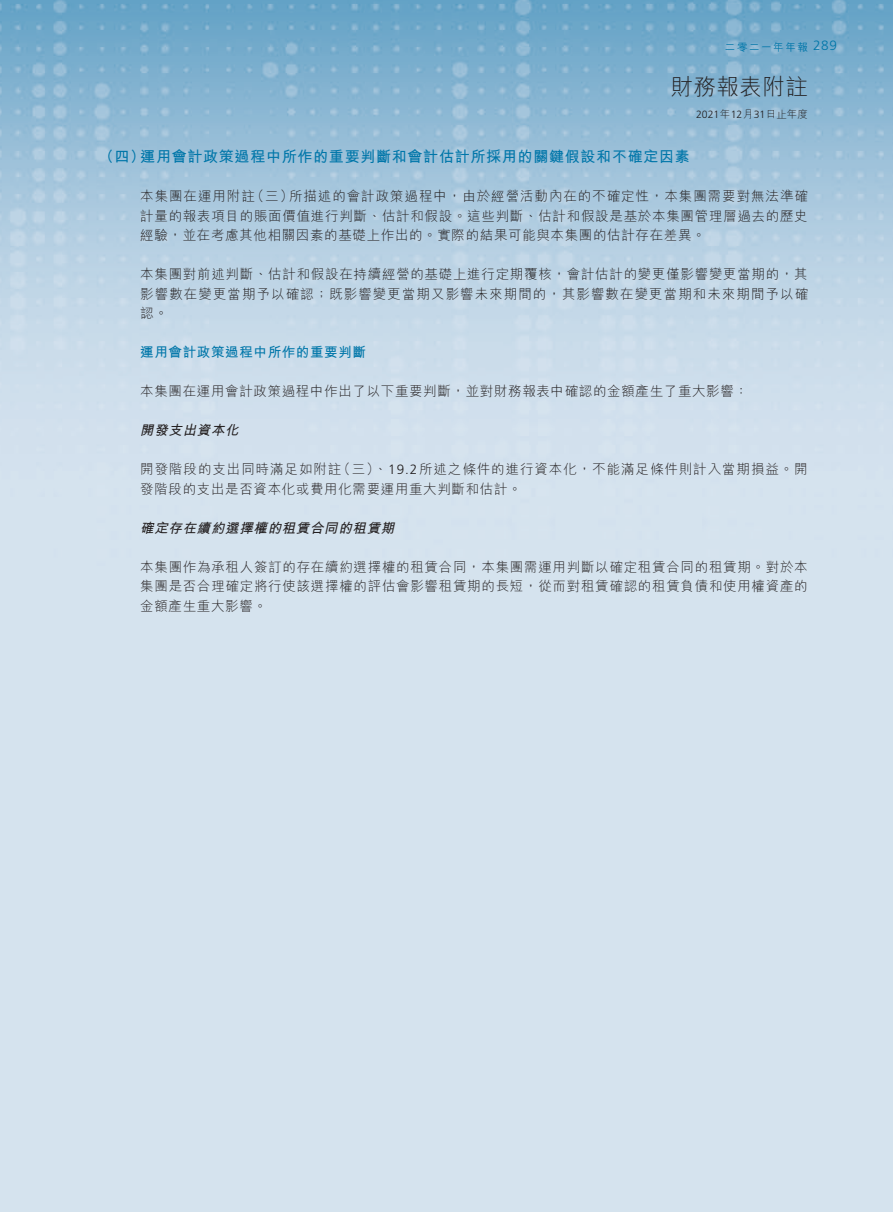
<style>
.page{position:relative;width:893px;height:1212px;background:#fff}
.page>*{position:absolute;margin:0;border:0;box-sizing:border-box;transform-origin:0 0}
.t1{font:300 22.5px "M Hei HK";letter-spacing:.02em;color:#231f20}
.t2{font:700 15px "M Hei HK";letter-spacing:.05em;color:#0076a9}
.t3{font:300 13.5px/19.5px "M Hei HK";letter-spacing:.055em;color:#231f20;text-align:justify}
.t4{font:italic 700 13.5px "M Hei HK";color:#231f20}
.t5{font:700 13.5px "M Hei HK";letter-spacing:.05em;color:#0076a9}
.t6{font:300 10.5px "Frutiger LT Std";color:#231f20}
.t7{font:500 10.5px "M Hei HK";letter-spacing:.15em;color:#0076a9}
.s1{font-family:"Frutiger LT Std";font-weight:300;font-size:13.5px}
.s2{font-family:"M Hei HK"}
.s3{font-family:"Frutiger LT Std"}
</style>
<div class="page">
<img style="left:0;top:0;width:893px;height:1212px">
<p class="t7" style="left:725px;top:39px;width:113px">二零二一年年報 <span class="s1">289</span></p>
<h1 class="t1" style="left:671px;top:75px;width:139px">財務報表附註</h1>
<p class="t6" style="left:696px;top:108px;width:113px">2021<span class="s2">年</span>12<span class="s2">月</span>31<span class="s2">日止年度</span></p>
<p class="t2" style="left:99px;top:146px;width:592px">（四）運用會計政策過程中所作的重要判斷和會計估計所採用的關鍵假設和不確定因素</p>
<p class="t3" style="left:140px;top:186px;width:669px">本集團在運用附註（三）所描述的會計政策過程中，由於經營活動內在的不確定性，本集團需要對無法準確計量的報表項目的賬面價值進行判斷、估計和假設。這些判斷、估計和假設是基於本集團管理層過去的歷史經驗，並在考慮其他相關因素的基礎上作出的。實際的結果可能與本集團的估計存在差異。</p>
<p class="t3" style="left:140px;top:264px;width:669px">本集團對前述判斷、估計和假設在持續經營的基礎上進行定期覆核，會計估計的變更僅影響變更當期的，其影響數在變更當期予以確認；既影響變更當期又影響未來期間的，其影響數在變更當期和未來期間予以確認。</p>
<p class="t5" style="left:140px;top:342px;width:227px">運用會計政策過程中所作的重要判斷</p>
<p class="t3" style="left:140px;top:381px;width:609px">本集團在運用會計政策過程中作出了以下重要判斷，並對財務報表中確認的金額產生了重大影響：</p>
<p class="t4" style="left:140px;top:420px;width:104px">開發支出資本化</p>
<p class="t3" style="left:140px;top:459px;width:669px">開發階段的支出同時滿足如附註（三）、<span class="s3">19.2</span>所述之條件的進行資本化，不能滿足條件則計入當期損益。開發階段的支出是否資本化或費用化需要運用重大判斷和估計。</p>
<p class="t4" style="left:140px;top:518px;width:259px">確定存在續約選擇權的租賃合同的租賃期</p>
<p class="t3" style="left:140px;top:557px;width:669px">本集團作為承租人簽訂的存在續約選擇權的租賃合同，本集團需運用判斷以確定租賃合同的租賃期。對於本集團是否合理確定將行使該選擇權的評估會影響租賃期的長短，從而對租賃確認的租賃負債和使用權資產的金額產生重大影響。</p>
</div>
